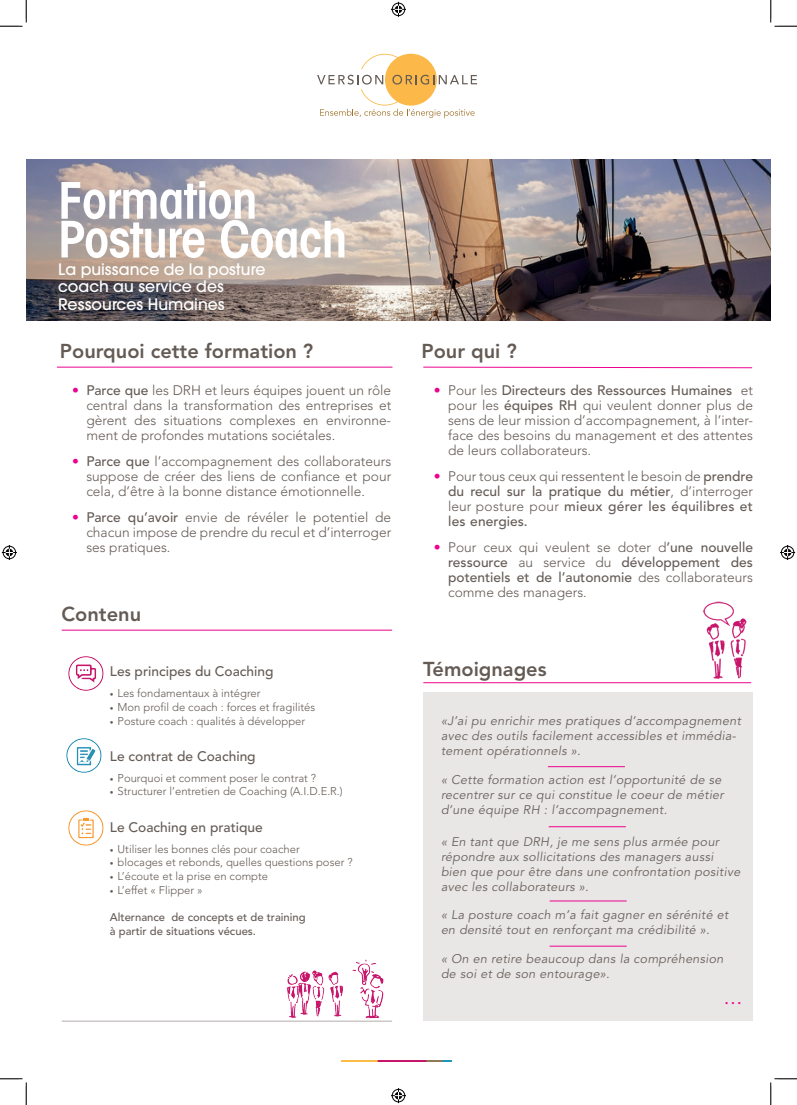
<style>
.page{position:relative;width:797px;height:1105px;background:#fff}
.page>*{position:absolute;margin:0;border:0;box-sizing:border-box;transform-origin:0 0}
.t1{font:600 condensed 55px/38.8px "Avant Gard EF";color:#fff}
.t2{font:300 22.5px "Avenir LT Std";color:#ed028c}
.t3{font:800 20px "Avenir LT Std";color:#655b55}
.t4{font:500 17.5px/17.5px "Avant Gard EF";color:#fff}
.t5{font:300 13.75px/15px "Avenir LT Std";color:#655b55;text-align:justify}
.t6{font:500 13.75px/15px "Avenir LT Std";color:#655b55;text-align:justify}
.t7{font:italic 12.5px/15px "Avenir LT Std";letter-spacing:.025em;color:#6a605b}
.t8{font:300 11.25px "Avenir LT Std";color:#655b55}
.t9{font:500 11.25px/13.8px "Avenir LT Std";color:#655b55}
.s1{color:#ed028c}
.s2{font-weight:500}
.s3{font-size:7.5px}
.s4{font-weight:300;color:#ed028c}
.s5{font-weight:300}
</style>
<div class="page">
<div style="left:423px;top:692px;width:330px;height:329px;background:#e8e7e6"></div>
<img style="left:26px;top:160px;width:744px;height:161px">
<svg style="left:317px;top:54px;width:160px;height:64px"></svg>
<img style="left:702px;top:601px;width:45px;height:78px">
<hr style="left:423px;top:682px;width:328px;height:1px;background:#ed028c">
<hr style="left:57px;top:367px;width:335px;height:1px;background:#ed028c">
<svg style="left:423px;top:367px;width:329px;height:1px"></svg>
<hr style="left:62px;top:630px;width:330px;height:1px;background:#ed028c">
<hr style="left:548px;top:766px;width:77px;height:1px;background:#ed028c">
<hr style="left:548px;top:826px;width:78px;height:1px;background:#ed028c">
<hr style="left:549px;top:901px;width:77px;height:1px;background:#ed028c">
<hr style="left:549px;top:946px;width:77px;height:1px;background:#ed028c">
<img style="left:342px;top:1060px;width:110px;height:2px">
<img style="left:286px;top:959px;width:98px;height:60px">
<img style="left:66px;top:738px;width:36px;height:35px">
<img style="left:68px;top:810px;width:36px;height:36px">
<img style="left:68px;top:656px;width:36px;height:35px">
<hr style="left:62px;top:1021px;width:330px;height:1px;background:#655b55">
<svg style="left:0;top:0;width:27px;height:27px"></svg>
<svg style="left:0;top:1078px;width:27px;height:27px"></svg>
<svg style="left:770px;top:0;width:27px;height:27px"></svg>
<svg style="left:770px;top:1078px;width:27px;height:27px"></svg>
<svg style="left:391px;top:2px;width:15px;height:15px"></svg>
<svg style="left:391px;top:1088px;width:15px;height:15px"></svg>
<svg style="left:2px;top:545px;width:15px;height:15px"></svg>
<svg style="left:780px;top:545px;width:15px;height:15px"></svg>
<h1 class="t1" style="left:58px;top:181px;width:290px">Formation<br>Posture Coach</h1>
<p class="t4" style="left:58px;top:260px;width:209px">La puissance de la posture coach au service des<br>Ressources Humaines</p>
<h3 class="t3" style="left:60px;top:339px;width:255px">Pourquoi cette formation ?</h3>
<p class="t5" style="left:86px;top:383px;width:306px;text-indent:-14px"><span class="s1">•</span> <span class="s2">Parce que</span> les DRH et leurs équipes jouent un rôle central dans la transformation des entreprises et gèrent des situations complexes en environne&shy;ment de profondes mutations sociétales.</p>
<p class="t5" style="left:86px;top:454px;width:306px;text-indent:-14px"><span class="s1">•</span> <span class="s2">Parce que</span> l’accompagnement des collaborateurs suppose de créer des liens de confiance et pour cela, d’être à la bonne distance émotionnelle.</p>
<p class="t5" style="left:86px;top:509px;width:306px;text-indent:-14px"><span class="s1">•</span> <span class="s2">Parce qu’avoir</span> envie de révéler le potentiel de chacun impose de prendre du recul et d’interroger ses pratiques.</p>
<h3 class="t3" style="left:62px;top:602px;width:81px">Contenu</h3>
<p class="t6" style="left:110px;top:664px;width:165px">Les principes du Coaching</p>
<p class="t8" style="left:110px;top:687px;width:152px"><span class="s3">•</span> Les fondamentaux à intégrer</p>
<p class="t8" style="left:110px;top:700px;width:207px"><span class="s3">•</span> Mon profil de coach : forces et fragilités</p>
<p class="t8" style="left:110px;top:714px;width:197px"><span class="s3">•</span> Posture coach : qualités à développer</p>
<p class="t6" style="left:110px;top:749px;width:147px">Le contrat de Coaching</p>
<p class="t8" style="left:110px;top:771px;width:208px"><span class="s3">•</span> Pourquoi et comment poser le contrat ?</p>
<p class="t8" style="left:110px;top:785px;width:234px"><span class="s3">•</span> Structurer l’entretien de Coaching (A.I.D.E.R.)</p>
<p class="t6" style="left:110px;top:820px;width:154px">Le Coaching en pratique</p>
<p class="t8" style="left:110px;top:842px;width:191px"><span class="s3">•</span> Utiliser les bonnes clés pour coacher</p>
<p class="t8" style="left:110px;top:856px;width:244px"><span class="s3">•</span> blocages et rebonds, quelles questions poser ?</p>
<p class="t8" style="left:110px;top:869px;width:160px"><span class="s3">•</span> L’écoute et la prise en compte</p>
<p class="t8" style="left:110px;top:883px;width:94px"><span class="s3">•</span> L’effet « Flipper »</p>
<p class="t9" style="left:110px;top:911px;width:197px">Alternance de concepts et de training à partir de situations vécues.</p>
<h3 class="t3" style="left:421px;top:339px;width:97px">Pour qui ?</h3>
<p class="t5" style="left:448px;top:383px;width:306px;text-indent:-14px"><span class="s1">•</span> Pour les <span class="s2">Directeurs des Ressources Humaines</span> et pour les <span class="s2">équipes RH</span> qui veulent donner plus de sens de leur mission d’accompagnement, à l’inter&shy;face des besoins du management et des attentes de leurs collaborateurs.</p>
<p class="t6" style="left:448px;top:469px;width:306px;text-indent:-14px"><span class="s4">•</span> <span class="s5">Pour tous ceux qui ressentent le besoin de</span> prendre du recul sur la pratique du métier<span class="s5">, d’interroger leur posture pour</span> mieux gérer les équilibres et les energies.</p>
<p class="t5" style="left:448px;top:539px;width:306px;text-indent:-14px"><span class="s1">•</span> Pour ceux qui veulent se doter d<span class="s2">’une nouvelle ressource</span> au service du <span class="s2">développement des potentiels et de l’autonomie</span> des collaborateurs comme des managers.</p>
<h3 class="t3" style="left:423px;top:657px;width:125px">Témoignages</h3>
<p class="t7" style="left:441px;top:714px;width:301px">«J’ai pu enrichir mes pratiques d’accompagnement avec des outils facilement accessibles et immédia&shy;tement opérationnels ».</p>
<p class="t7" style="left:441px;top:772px;width:284px">« Cette formation action est l’opportunité de se recentrer sur ce qui constitue le coeur de métier d’une équipe RH : l’accompagnement.</p>
<p class="t7" style="left:441px;top:834px;width:301px">« En tant que DRH, je me sens plus armée pour répondre aux sollicitations des managers aussi bien que pour être dans une confrontation positive avec les collaborateurs ».</p>
<p class="t7" style="left:441px;top:908px;width:289px">« La posture coach m’a fait gagner en sérénité et en densité tout en renforçant ma crédibilité ».</p>
<p class="t7" style="left:441px;top:951px;width:284px">« On en retire beaucoup dans la compréhension de soi et de son entourage».</p>
<h2 class="t2" style="left:723px;top:983px;width:20px">...</h2>
</div>
